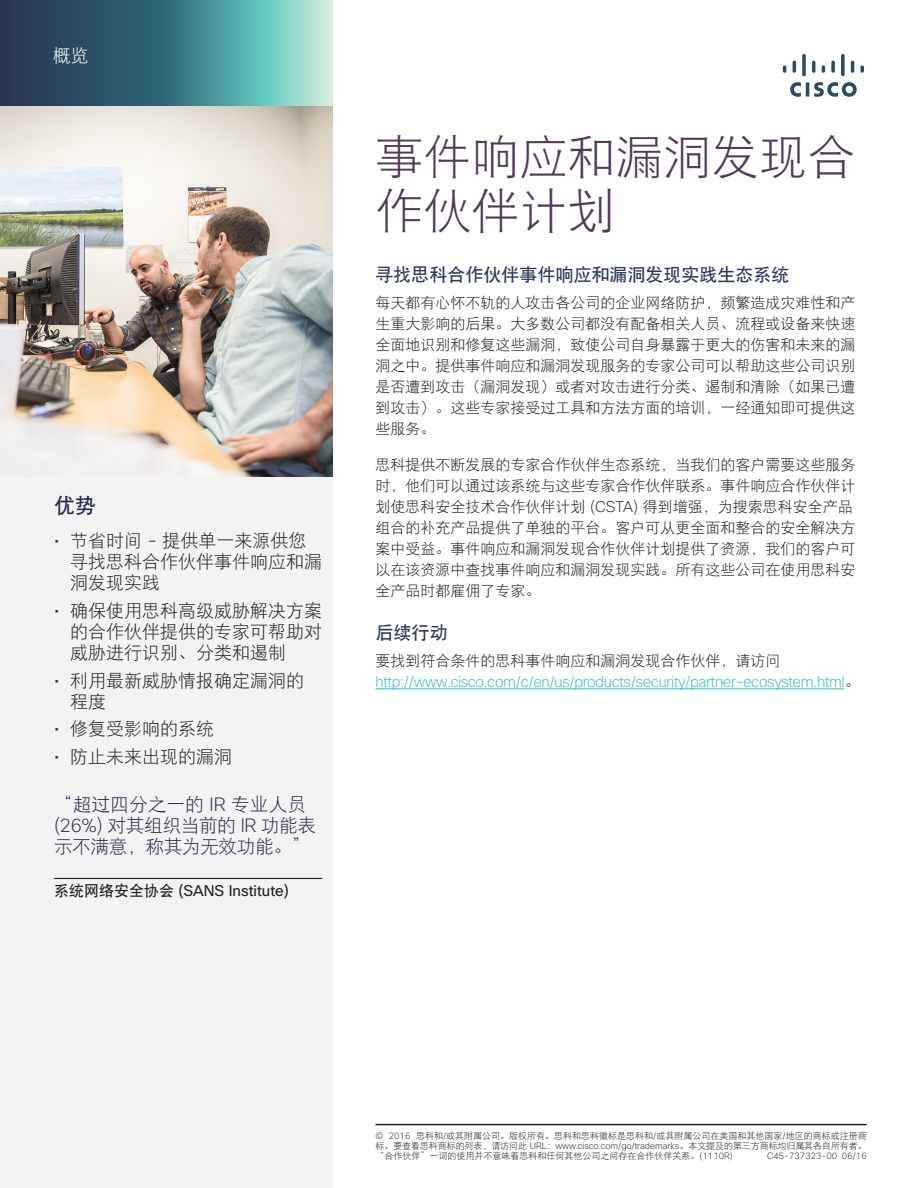
<style>
.page{position:relative;width:918px;height:1188px;background:#fff}
.page>*{position:absolute;margin:0;border:0;box-sizing:border-box;transform-origin:0 0}
.Paragraph_Style9{font:48px/54px "DFP Hei W3";color:#513a58}
.Paragraph_Style2{font:21px "DFP Hei W7";color:#262849}
.Paragraph_Style1{font:18.75px/21px "DFP Hei W3";letter-spacing:-.025em;color:#262849}
.Paragraph_Style5{font:18px/21px "DFP Hei W3";color:#231f20;text-align:justify}
.Paragraph_Style3{font:18px/21px "DFP Hei W3";color:#231f20}
.Paragraph_Style10{font:18px "DFP Hei W7";color:#2e385c}
.Paragraph_Style6{font:18px/21px "DFP Hei W3";color:#231f20}
.Paragraph_Style8{font:18px "DFP Hei W3";color:#231f20}
.Paragraph_Style7{font:18px "DFP Hei W3";color:#231f20}
.Paragraph_Style1-2{font:18px "DFP Hei W3";color:#fff}
.Paragraph_Style12{font:15px/21px "DFP Hei W3";color:#231f20}
.Paragraph_Style11{font:15px/21px "DFP Hei W3";color:#231f20;text-align:justify}
.Paragraph_Style1-3{font:200 15px/21px "Cisco Sans";letter-spacing:-.025em;color:#33bcbc}
.Paragraph_Style1-4{font:15px "Cisco Sans";color:#231f20}
.Paragraph_Style13{font:9px/10.1px "DFP Hei W3";color:#231f20;text-align:justify}
.Paragraph_Style13-2{font:200 9px "Cisco Sans";color:#231f20}
.s1{font-family:"Cisco Sans";font-weight:200}
.s2{font-family:"DFP Hei W7"}
.s3{font-family:"DFP Hei W3";font-weight:400;color:#231f20}
</style>
<div class="page">
<div style="left:0;top:106px;width:333px;height:1082px;background:#f2f3f3"></div>
<svg style="left:0;top:0;width:333px;height:106px;background:#4b818b"></svg>
<img style="left:0;top:106px;width:333px;height:371px">
<hr style="left:54px;top:878px;width:268px;height:1px;background:#231f20">
<hr style="left:806px;top:82px;width:3px;height:15px;background:#284f60">
<svg style="left:790px;top:82px;width:11px;height:15px"></svg>
<svg style="left:814px;top:82px;width:43px;height:15px"></svg>
<svg style="left:783px;top:66px;width:3px;height:7px"></svg>
<svg style="left:793px;top:61px;width:3px;height:12px"></svg>
<svg style="left:802px;top:54px;width:4px;height:22px"></svg>
<svg style="left:812px;top:61px;width:3px;height:12px"></svg>
<svg style="left:822px;top:66px;width:3px;height:7px"></svg>
<svg style="left:831px;top:61px;width:4px;height:12px"></svg>
<svg style="left:841px;top:54px;width:4px;height:22px"></svg>
<svg style="left:851px;top:61px;width:3px;height:12px"></svg>
<svg style="left:860px;top:66px;width:4px;height:7px"></svg>
<hr style="left:376px;top:688px;width:468px;height:1px;background:#33bcbc">
<hr style="left:376px;top:1124px;width:491px;height:1px;background:#231f20">
<p class="Paragraph_Style1-2" style="left:53px;top:46px;width:37px">概览</p>
<p class="Paragraph_Style2" style="left:54px;top:494px;width:43px">优势</p>
<p class="Paragraph_Style3" style="left:70px;top:530px;width:254px;text-indent:-16px"><span class="s1">•</span> 节省时间 <span class="s1">-</span> 提供单一来源供您寻找思科合作伙伴事件响应和漏洞发现实践</p>
<p class="Paragraph_Style5" style="left:70px;top:600px;width:254px;text-indent:-16px"><span class="s1">•</span> 确保使用思科高级威胁解决方案的合作伙伴提供的专家可帮助对威胁进行识别、分类和遏制</p>
<p class="Paragraph_Style6" style="left:70px;top:669px;width:236px;text-indent:-16px"><span class="s1">•</span> 利用最新威胁情报确定漏洞的程度</p>
<p class="Paragraph_Style7" style="left:54px;top:719px;width:162px"><span class="s1">•</span> 修复受影响的系统</p>
<p class="Paragraph_Style8" style="left:54px;top:747px;width:180px"><span class="s1">•</span> 防止未来出现的漏洞</p>
<p class="Paragraph_Style1" style="left:54px;top:794px;width:264px">“超过四分之一的 <span class="s1">IR</span> 专业人员<span class="s1">(26%)</span> 对其组织当前的 <span class="s1">IR</span> 功能表示不满意，称其为无效功能。”</p>
<p class="Paragraph_Style1-4" style="left:54px;top:881px;width:236px"><span class="s2">系统网络安全协会</span> (SANS Institute)</p>
<p class="Paragraph_Style9" style="left:376px;top:129px;width:482px">事件响应和漏洞发现合作伙伴计划</p>
<p class="Paragraph_Style10" style="left:376px;top:265px;width:416px">寻找思科合作伙伴事件响应和漏洞发现实践生态系统</p>
<p class="Paragraph_Style11" style="left:376px;top:292px;width:482px">每天都有心怀不轨的人攻击各公司的企业网络防护，频繁造成灾难性和产生重大影响的后果。大多数公司都没有配备相关人员、流程或设备来快速全面地识别和修复这些漏洞，致使公司自身暴露于更大的伤害和未来的漏洞之中。提供事件响应和漏洞发现服务的专家公司可以帮助这些公司识别是否遭到攻击（漏洞发现）或者对攻击进行分类、遏制和清除（如果已遭到攻击）。这些专家接受过工具和方法方面的培训，一经通知即可提供这些服务。</p>
<p class="Paragraph_Style12" style="left:376px;top:454px;width:482px">思科提供不断发展的专家合作伙伴生态系统，当我们的客户需要这些服务时，他们可以通过该系统与这些专家合作伙伴联系。事件响应合作伙伴计划使思科安全技术合作伙伴计划 <span class="s1">(CSTA)</span> 得到增强，为搜索思科安全产品组合的补充产品提供了单独的平台。客户可从更全面和整合的安全解决方案中受益。事件响应和漏洞发现合作伙伴计划提供了资源，我们的客户可以在该资源中查找事件响应和漏洞发现实践。所有这些公司在使用思科安全产品时都雇佣了专家。</p>
<p class="Paragraph_Style10" style="left:376px;top:623px;width:73px">后续行动</p>
<p class="Paragraph_Style1-3" style="left:376px;top:650px;width:486px"><span class="s3">要找到符合条件的思科事件响应和漏洞发现合作伙伴，请访问</span>http://www.cisco.com/c/en/us/products/security/partner-ecosystem.html<span class="s3">。</span></p>
<p class="Paragraph_Style13" style="left:376px;top:1130px;width:493px"><span class="s1">© 2016</span> 思科和<span class="s1">/</span>或其附属公司。版权所有。思科和思科徽标是思科和<span class="s1">/</span>或其附属公司在美国和其他国家<span class="s1">/</span>地区的商标或注册商标。要查看思科商标的列表，请访问此 <span class="s1">URL</span>：<span class="s1">www.cisco.com/go/trademarks</span>。本文提及的第三方商标均归属其各自所有者。“合作伙伴”一词的使用并不意味着思科和任何其他公司之间存在合作伙伴关系。<span class="s1">(1110R)</span></p>
<p class="Paragraph_Style13-2" style="left:767px;top:1150px;width:101px">C45-737323-00 06/16</p>
</div>
